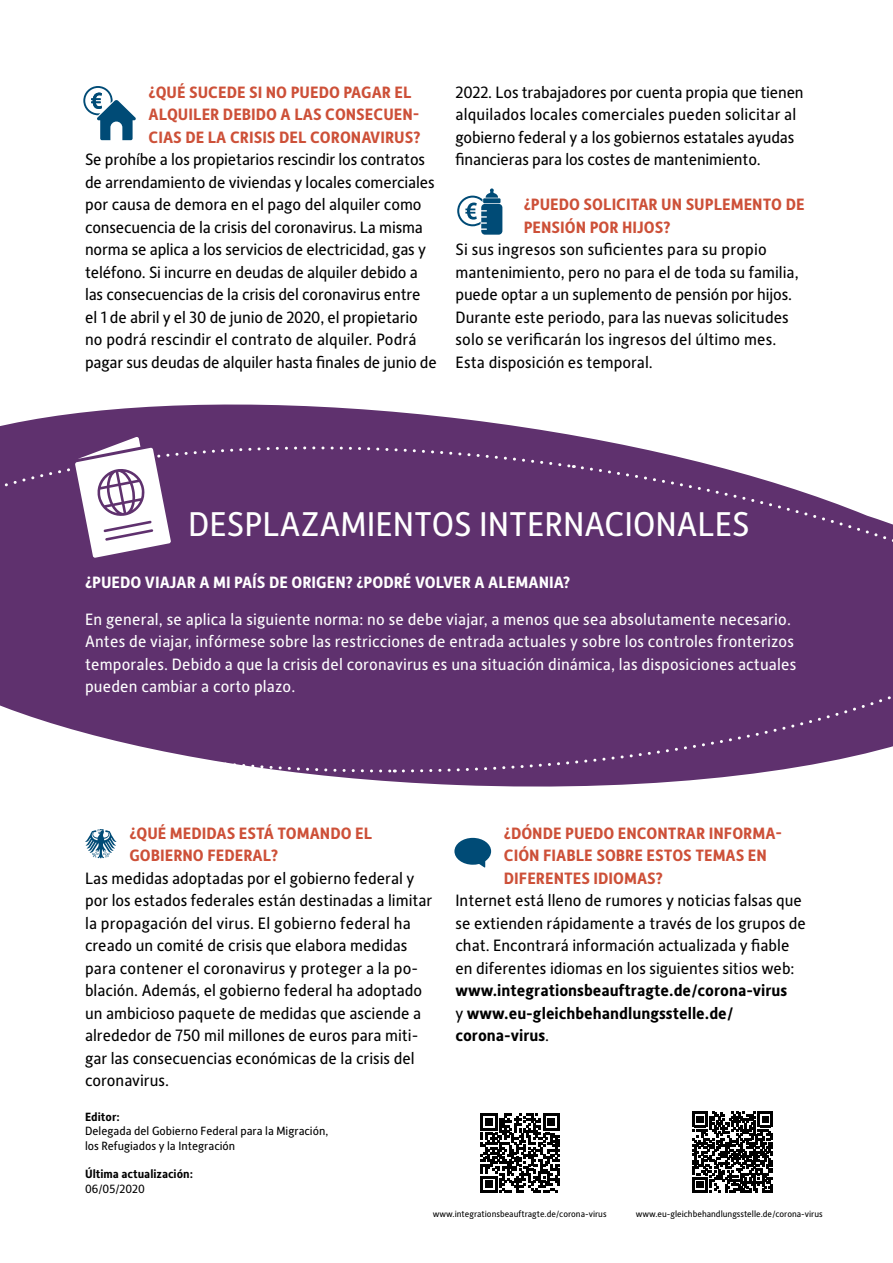
<style>
.page{position:relative;width:893px;height:1263px;background:#fff}
.page>*{position:absolute;margin:0;border:0;box-sizing:border-box;transform-origin:0 0}
.t1{font:34.5px "Alber New";color:#fff}
.t2{font:16.5px/22.5px "Alber New";color:#000}
.t3{font:16.5px/22.5px "Alber New";letter-spacing:.01em;color:#fff}
.t4{font:700 16.5px/22.5px "Alber New";color:#cd5038}
.t5{font:700 16.5px/22.5px "Alber New";color:#000}
.t6{font:700 16.5px "Alber New";color:#fff}
.t7{font:12px/14.4px "Alber New";color:#000}
.t8{font:700 12px "Alber New";color:#000}
.t9{font:9px "Alber New";color:#000}
.s1{font-weight:400}
</style>
<div class="page">
<svg style="left:87px;top:404px;width:620px;height:383px"></svg>
<div style="left:0;top:412px;width:572px;height:216px;background:#5f316e"></div>
<svg style="left:579px;top:464px;width:247px;height:323px"></svg>
<svg style="left:0;top:508px;width:393px;height:266px;background:#6c427a"></svg>
<div style="left:400px;top:500px;width:493px;height:274px;background:#5f316e"></div>
<svg style="left:83px;top:86px;width:53px;height:54px"></svg>
<svg style="left:457px;top:188px;width:45px;height:47px"></svg>
<svg style="left:75px;top:437px;width:96px;height:121px"></svg>
<svg style="left:454px;top:838px;width:37px;height:30px"></svg>
<svg style="left:480px;top:1113px;width:80px;height:79px"></svg>
<svg style="left:692px;top:1112px;width:81px;height:80px"></svg>
<svg style="left:85px;top:829px;width:32px;height:29px"></svg>
<p class="t4" style="left:149px;top:80px;width:273px">¿QUÉ SUCEDE SI NO PUEDO PAGAR EL<br>ALQUILER DEBIDO A LAS CONSECUEN-<br>CIAS DE LA CRISIS DEL CORONAVIRUS?</p>
<p class="t2" style="left:85px;top:148px;width:353px">Se prohíbe a los propietarios rescindir los contratos de arrendamiento de viviendas y locales comerciales por causa de demora en el pago del alquiler como consecuencia de la crisis del coronavirus. La misma norma se aplica a los servicios de electricidad, gas y teléfono. Si incurre en deudas de alquiler debido a las consecuencias de la crisis del coronavirus entre<br>el 1 de abril y el 30 de junio de 2020, el propietario no podrá rescindir el contrato de alquiler. Podrá pagar sus deudas de alquiler hasta finales de junio de</p>
<p class="t2" style="left:455px;top:80px;width:350px">2022. Los trabajadores por cuenta propia que tienen alquilados locales comerciales pueden solicitar al gobierno federal y a los gobiernos estatales ayudas financieras para los costes de mantenimiento.</p>
<p class="t4" style="left:524px;top:193px;width:282px">¿PUEDO SOLICITAR UN SUPLEMENTO DE<br>PENSIÓN POR HIJOS?</p>
<p class="t2" style="left:455px;top:238px;width:345px">Si sus ingresos son suficientes para su propio mantenimiento, pero no para el de toda su familia, puede optar a un suplemento de pensión por hijos.<br>Durante este periodo, para las nuevas solicitudes solo se verificarán los ingresos del último mes.<br>Esta disposición es temporal.</p>
<h1 class="t1" style="left:188px;top:502px;width:563px">DESPLAZAMIENTOS INTERNACIONALES</h1>
<p class="t6" style="left:85px;top:571px;width:487px">¿PUEDO VIAJAR A MI PAÍS DE ORIGEN? ¿PODRÉ VOLVER A ALEMANIA?</p>
<p class="t3" style="left:85px;top:607px;width:713px">En general, se aplica la siguiente norma: no se debe viajar, a menos que sea absolutamente necesario.<br>Antes de viajar, infórmese sobre las restricciones de entrada actuales y sobre los controles fronterizos temporales. Debido a que la crisis del coronavirus es una situación dinámica, las disposiciones actuales pueden cambiar a corto plazo.</p>
<p class="t4" style="left:129px;top:821px;width:244px">¿QUÉ MEDIDAS ESTÁ TOMANDO EL<br>GOBIERNO FEDERAL?</p>
<p class="t2" style="left:85px;top:866px;width:349px">Las medidas adoptadas por el gobierno federal y por los estados federales están destinadas a limitar la propagación del virus. El gobierno federal ha creado un comité de crisis que elabora medidas para contener el coronavirus y proteger a la po&shy;blación. Además, el gobierno federal ha adoptado un ambicioso paquete de medidas que asciende a alrededor de 750 mil millones de euros para miti&shy;gar las consecuencias económicas de la crisis del coronavirus.</p>
<p class="t8" style="left:85px;top:1109px;width:36px">Editor:</p>
<p class="t7" style="left:85px;top:1123px;width:245px">Delegada del Gobierno Federal para la Migración, los Refugiados y la Integración</p>
<p class="t8" style="left:85px;top:1166px;width:110px">Última actualización:</p>
<p class="t7" style="left:85px;top:1181px;width:61px">06/05/2020</p>
<p class="t4" style="left:504px;top:821px;width:280px">¿DÓNDE PUEDO ENCONTRAR INFORMA-<br>CIÓN FIABLE SOBRE ESTOS TEMAS EN<br>DIFERENTES IDIOMAS?</p>
<p class="t2" style="left:455px;top:889px;width:352px">Internet está lleno de rumores y noticias falsas que se extienden rápidamente a través de los grupos de chat. Encontrará información actualizada y fiable en diferentes idiomas en los siguientes sitios web:</p>
<p class="t5" style="left:455px;top:979px;width:333px">www.integrationsbeauftragte.de/corona-virus <span class="s1">y</span> www.eu-gleichbehandlungsstelle.de/ corona-virus<span class="s1">.</span></p>
<p class="t9" style="left:433px;top:1208px;width:175px">www.integrationsbeauftragte.de/corona-virus</p>
<p class="t9" style="left:636px;top:1208px;width:188px">www.eu-gleichbehandlungsstelle.de/corona-virus</p>
</div>
